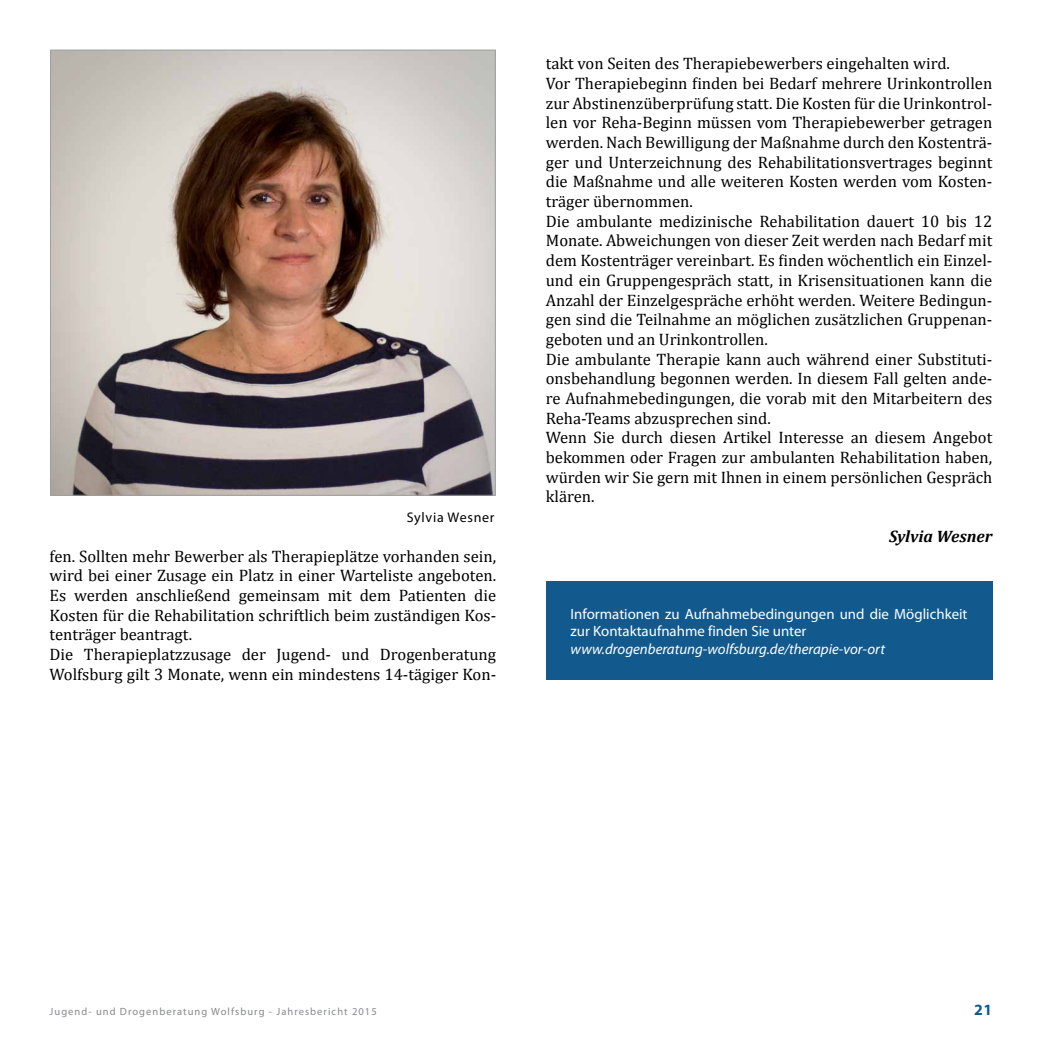
<style>
.page{position:relative;width:1042px;height:1042px;background:#fff}
.page>*{position:absolute;margin:0;border:0;box-sizing:border-box;transform-origin:0 0}
.t1{font:16.62px/19.6px "Cambria";color:#000}
.t2{font:italic 700 16.62px "Cambria";color:#000}
.t3{font:700 15.75px "Myriad Pro";color:#125a8e}
.t4{font:14.88px/17.5px "Myriad Pro";color:#fff}
.t5{font:italic 14.88px "Myriad Pro";color:#fff}
.t6{font:14px "Myriad Pro";letter-spacing:.05em;color:#000}
.t7{font:10.5px "Myriad Pro";letter-spacing:.1em;color:#87888a}
</style>
<div class="page">
<div style="left:546px;top:581px;width:446px;height:99px;background:#125a8e"></div>
<img style="left:52px;top:52px;width:442px;height:442px">
<p class="t6" style="left:407px;top:509px;width:89px">Sylvia Wesner</p>
<p class="t1" style="left:50px;top:546px;width:448px">fen. Sollten mehr Bewerber als Therapieplätze vorhanden sein, wird bei einer Zusage ein Platz in einer Warteliste angeboten.<br>Es werden anschließend gemeinsam mit dem Patienten die Kosten für die Rehabilitation schriftlich beim zuständigen Kos&shy;tenträger beantragt.<br>Die Therapieplatzzusage der Jugend- und Drogenberatung Wolfsburg gilt 3 Monate, wenn ein mindestens 14-tägiger Kon-</p>
<p class="t1" style="left:546px;top:54px;width:448px">takt von Seiten des Therapiebewerbers eingehalten wird.<br>Vor Therapiebeginn finden bei Bedarf mehrere Urinkontrollen zur Abstinenzüberprüfung statt. Die Kosten für die Urinkontrol&shy;len vor Reha-Beginn müssen vom Therapiebewerber getragen werden. Nach Bewilligung der Maßnahme durch den Kostenträ&shy;ger und Unterzeichnung des Rehabilitationsvertrages beginnt die Maßnahme und alle weiteren Kosten werden vom Kosten&shy;träger übernommen.<br>Die ambulante medizinische Rehabilitation dauert 10 bis 12<br>Monate. Abweichungen von dieser Zeit werden nach Bedarf mit dem Kostenträger vereinbart. Es finden wöchentlich ein Einzel&shy;und ein Gruppengespräch statt, in Krisensituationen kann die Anzahl der Einzelgespräche erhöht werden. Weitere Bedingun&shy;gen sind die Teilnahme an möglichen zusätzlichen Gruppenan&shy;geboten und an Urinkontrollen.<br>Die ambulante Therapie kann auch während einer Substituti&shy;onsbehandlung begonnen werden. In diesem Fall gelten ande&shy;re Aufnahmebedingungen, die vorab mit den Mitarbeitern des Reha-Teams abzusprechen sind.<br>Wenn Sie durch diesen Artikel Interesse an diesem Angebot bekommen oder Fragen zur ambulanten Rehabilitation haben, würden wir Sie gern mit Ihnen in einem persönlichen Gespräch klären.</p>
<p class="t2" style="left:889px;top:524px;width:105px">Sylvia Wesner</p>
<p class="t4" style="left:570px;top:604px;width:398px">Informationen zu Aufnahmebedingungen und die Möglichkeit zur Kontaktaufnahme finden Sie unter</p>
<p class="t5" style="left:570px;top:639px;width:316px">www.drogenberatung-wolfsburg.de/therapie-vor-ort</p>
<p class="t7" style="left:50px;top:1004px;width:329px">Jugend- und Drogenberatung Wolfsburg - Jahresbericht 2015</p>
<p class="t3" style="left:974px;top:999px;width:20px">21</p>
</div>
